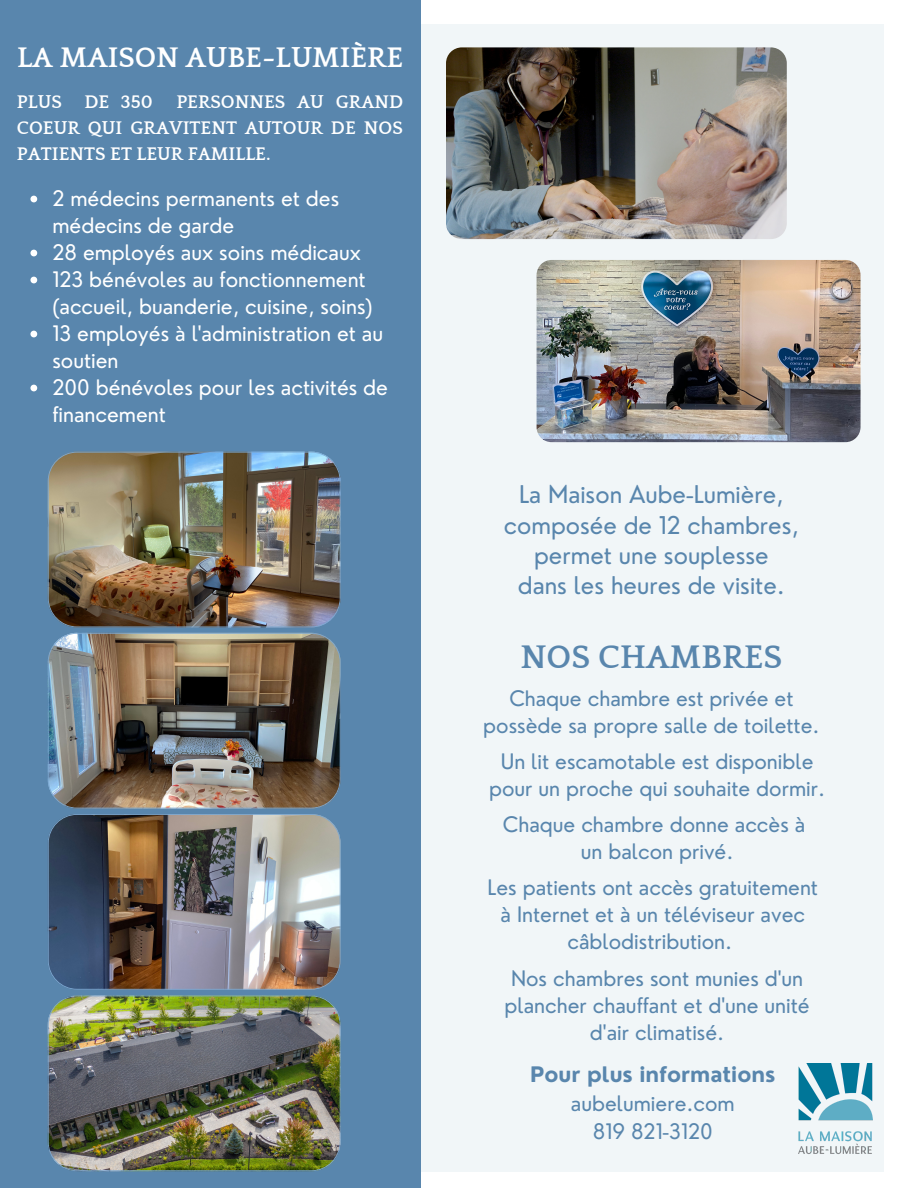
<style>
.page{position:relative;width:918px;height:1188px;background:#fff}
.page>*{position:absolute;margin:0;border:0;box-sizing:border-box;transform-origin:0 0}
.t1{font:700 33.6px "Quattrocento";color:#5986ad}
.t2{font:700 29.1px "Quattrocento";color:#fff}
.t3{font:23.85px/30.3px "Nourd";color:#5986ad;text-align:center}
.t4{font:20.85px/27px "Nourd";color:#5986ad;text-align:center}
.t5{font:20.85px/27px "Nourd";color:#fff}
.t6{font:700 20.85px "Nourd";color:#5986ad}
.t7{font:700 18.75px/25.8px "Quattrocento";color:#fff;text-align:justify}
</style>
<div class="page">
<div style="left:349px;top:24px;width:534px;height:1148px;background:#f1f6f8"></div>
<div style="left:0;top:0;width:421px;height:1187px;background:#5986ad"></div>
<img style="left:48px;top:995px;width:293px;height:176px">
<img style="left:48px;top:452px;width:293px;height:175px">
<img style="left:48px;top:633px;width:293px;height:176px">
<img style="left:48px;top:814px;width:293px;height:176px">
<img style="left:446px;top:47px;width:341px;height:192px;border-radius:16px">
<img style="left:537px;top:260px;width:324px;height:182px;border-radius:15px">
<svg style="left:30px;top:196px;width:7px;height:6px"></svg>
<svg style="left:30px;top:250px;width:7px;height:6px"></svg>
<svg style="left:30px;top:277px;width:7px;height:6px"></svg>
<svg style="left:30px;top:331px;width:7px;height:6px"></svg>
<svg style="left:30px;top:385px;width:7px;height:6px"></svg>
<img style="left:799px;top:1063px;width:74px;height:91px">
<h2 class="t2" style="left:17px;top:42px;width:388px">LA MAISON AUBE-LUMIÈRE</h2>
<p class="t7" style="left:17px;top:90px;width:137px">PLUS DE 350</p>
<p class="t7" style="left:17px;top:90px;width:388px;text-indent:159px">PERSONNES AU GRAND COEUR QUI GRAVITENT AUTOUR DE NOS PATIENTS ET LEUR FAMILLE.</p>
<p class="t5" style="left:52px;top:184px;width:337px">2 médecins permanents et des médecins de garde<br>28 employés aux soins médicaux<br>123 bénévoles au fonctionnement (accueil, buanderie, cuisine, soins)<br>13 employés à l'administration et au soutien<br>200 bénévoles pour les activités de financement</p>
<p class="t3" style="left:504px;top:479px;width:297px">La Maison Aube-Lumière, composée de 12 chambres, permet une souplesse<br>dans les heures de visite.</p>
<h1 class="t1" style="left:520px;top:640px;width:264px">NOS CHAMBRES</h1>
<p class="t4" style="left:483px;top:685px;width:338px">Chaque chambre est privée et possède sa propre salle de toilette.</p>
<p class="t4" style="left:489px;top:748px;width:338px">Un lit escamotable est disponible pour un proche qui souhaite dormir.</p>
<p class="t4" style="left:503px;top:811px;width:304px">Chaque chambre donne accès à un balcon privé.</p>
<p class="t4" style="left:488px;top:874px;width:332px">Les patients ont accès gratuitement à Internet et à un téléviseur avec câblodistribution.</p>
<p class="t4" style="left:505px;top:964px;width:307px">Nos chambres sont munies d'un plancher chauffant et d'une unité d'air climatisé.</p>
<p class="t6" style="left:530px;top:1062px;width:247px">Pour plus informations</p>
<p class="t4" style="left:571px;top:1089px;width:165px;line-height:28.2px">aubelumiere.com<br>819 821-3120</p>
</div>
